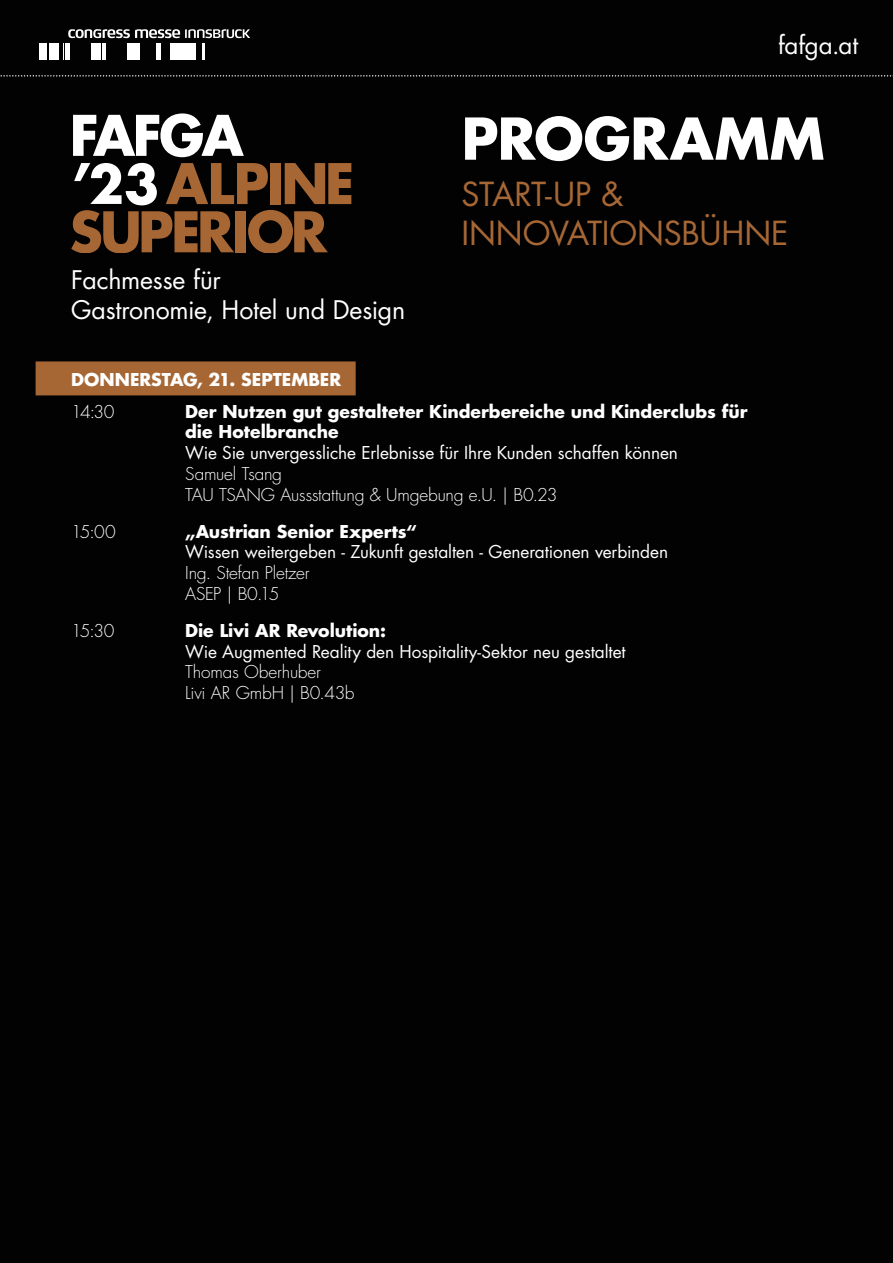
<style>
.page{position:relative;width:893px;height:1263px;background:#020203}
.page>*{position:absolute;margin:0;border:0;box-sizing:border-box;transform-origin:0 0}
.t1{font:700 56.1px "Futura Std";letter-spacing:-.005em;color:#fff}
.t2{font:32.25px/38.7px "Futura Std";letter-spacing:-.01em;color:#a66735}
.t3{font:24.9px/30px "Futura Std";letter-spacing:-.01em;color:#fff}
.t4{font:24.15px "Futura Std";letter-spacing:-.005em;color:#fff}
.t5{font:17.25px/20.7px "Futura Std";letter-spacing:-.005em;color:#fff}
.t6{font:700 17.25px/20.7px "Futura Std";color:#fff}
.t7{font:300 17.25px "Futura Std";letter-spacing:-.06em;color:#fff}
.s1{font-weight:400}
.s2{font-weight:300}
.s3{font-weight:700}
</style>
<div class="page">
<div style="left:39px;top:43px;width:7px;height:16px;background:#fff"></div>
<div style="left:49px;top:43px;width:10px;height:16px;background:#fff"></div>
<svg style="left:63px;top:29px;width:187px;height:30px"></svg>
<svg style="left:0;top:75px;width:893px;height:2px"></svg>
<svg style="left:73px;top:113px;width:171px;height:44px"></svg>
<svg style="left:71px;top:163px;width:280px;height:90px"></svg>
<div style="left:36px;top:361px;width:320px;height:34px;background:#a66735"></div>
<h3 class="t4" style="left:778px;top:30px;width:82px">fafga.at</h3>
<h1 class="t1" style="left:461px;top:101px;width:365px">PROGRAMM</h1>
<h3 class="t3" style="left:71px;top:266px;width:335px">Fachmesse für<br>Gastronomie, Hotel und Design</h3>
<p class="t2" style="left:461px;top:175px;width:328px">START-UP &amp;<br>INNOVATIONSBÜHNE</p>
<p class="t6" style="left:71px;top:368px;width:271px">DONNERSTAG, 21. SEPTEMBER</p>
<p class="t7" style="left:71px;top:401px;width:45px">14:30</p>
<p class="t6" style="left:185px;top:401px;width:564px">Der Nutzen gut gestalteter Kinderbereiche und Kinderclubs für die Hotelbranche<br><span class="s1">Wie Sie unvergessliche Erlebnisse für Ihre Kunden schaffen können<br></span><span class="s2">Samuel Tsang<br>TAU TSANG Aussstattung &amp; Umgebung e.U. | B0.23</span></p>
<p class="t7" style="left:71px;top:521px;width:46px">15:00</p>
<p class="t5" style="left:185px;top:521px;width:484px"><span class="s3">„Austrian Senior Experts“<br></span>Wissen weitergeben - Zukunft gestalten - Generationen verbinden<br><span class="s2">Ing. Stefan Pletzer<br>ASEP | B0.15</span></p>
<p class="t7" style="left:71px;top:620px;width:45px">15:30</p>
<p class="t5" style="left:185px;top:620px;width:442px"><span class="s3">Die Livi AR Revolution:<br></span>Wie Augmented Reality den Hospitality-Sektor neu gestaltet<br><span class="s2">Thomas Oberhuber<br>Livi AR GmbH | B0.43b</span></p>
</div>
